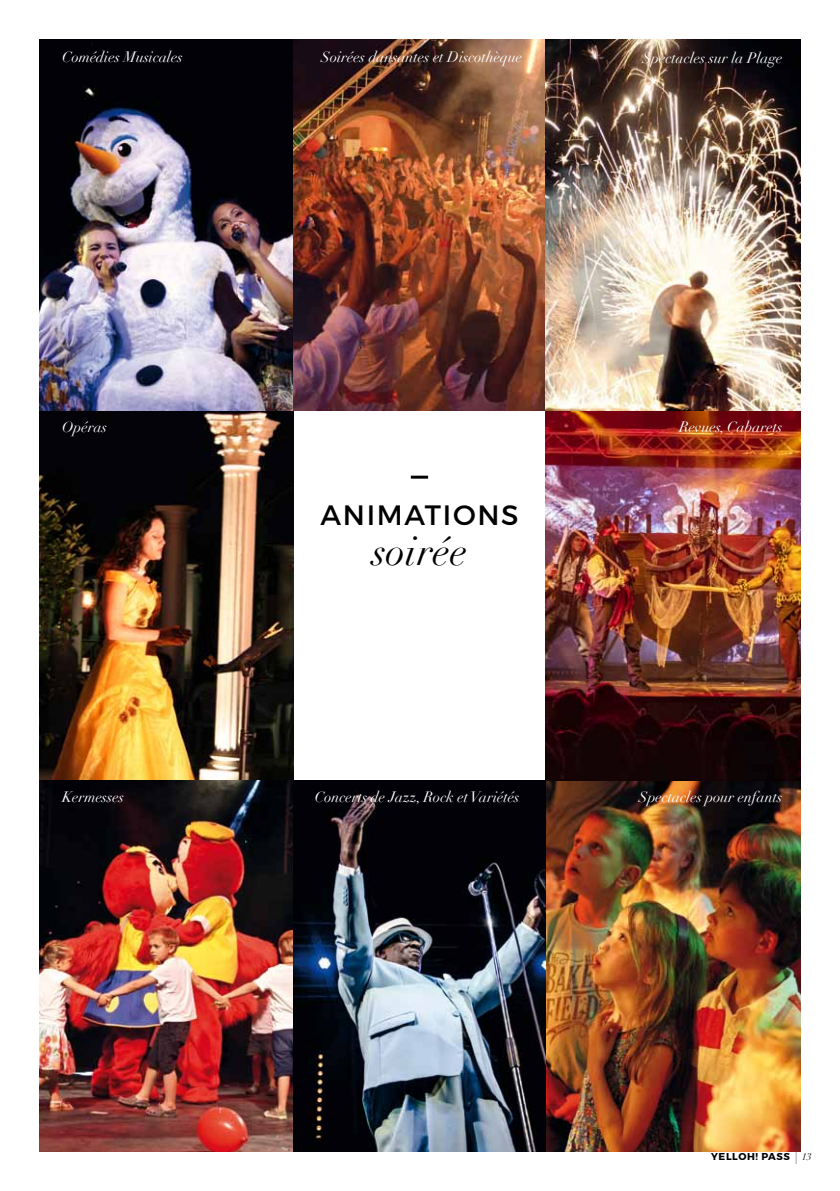
<style>
.page{position:relative;width:840px;height:1191px;background:#fff}
.page>*{position:absolute;margin:0;border:0;box-sizing:border-box;transform-origin:0 0}
.t1{font:italic 40px "Didot";color:#000}
.t2{font:28px "Montserrat";letter-spacing:.06em;color:#000}
.t3{font:italic 14.8px "Didot";color:#fff}
.t4{font:700 10px "Montserrat";letter-spacing:.06em;color:#000}
.s1{font-family:"Didot";font-weight:400;font-style:italic;font-size:16px}
.s2{font-family:"Didot";font-weight:400;font-style:italic}
</style>
<div class="page">
<img style="left:40px;top:40px;width:253px;height:1111px">
<img style="left:293px;top:780px;width:506px;height:371px">
<img style="left:293px;top:40px;width:252px;height:370px">
<img style="left:545px;top:40px;width:254px;height:740px">
<hr style="left:410px;top:475px;width:18px;height:3px;background:#000">
<p class="t3" style="left:62px;top:48px;width:122px">Comédies Musicales</p>
<p class="t3" style="left:321px;top:48px;width:202px">Soirées dansantes et Discothèque</p>
<p class="t3" style="left:642px;top:48px;width:141px">Spectacles sur la Plage</p>
<p class="t3" style="left:62px;top:418px;width:46px">Opéras</p>
<p class="t3" style="left:678px;top:418px;width:105px">Revues, Cabarets</p>
<p class="t3" style="left:62px;top:787px;width:63px">Kermesses</p>
<h2 class="t2" style="left:320px;top:498px;width:199px">ANIMATIONS</h2>
<h1 class="t1" style="left:372px;top:526px;width:96px">soirée</h1>
<p class="t3" style="left:314px;top:787px;width:206px">Concerts de Jazz, Rock et Variétés</p>
<p class="t3" style="left:638px;top:787px;width:145px">Spectacles pour enfants</p>
<p class="t4" style="left:710px;top:1149px;width:102px">YELLOH! PASS <span class="s1">|</span> <span class="s2">13</span></p>
</div>
